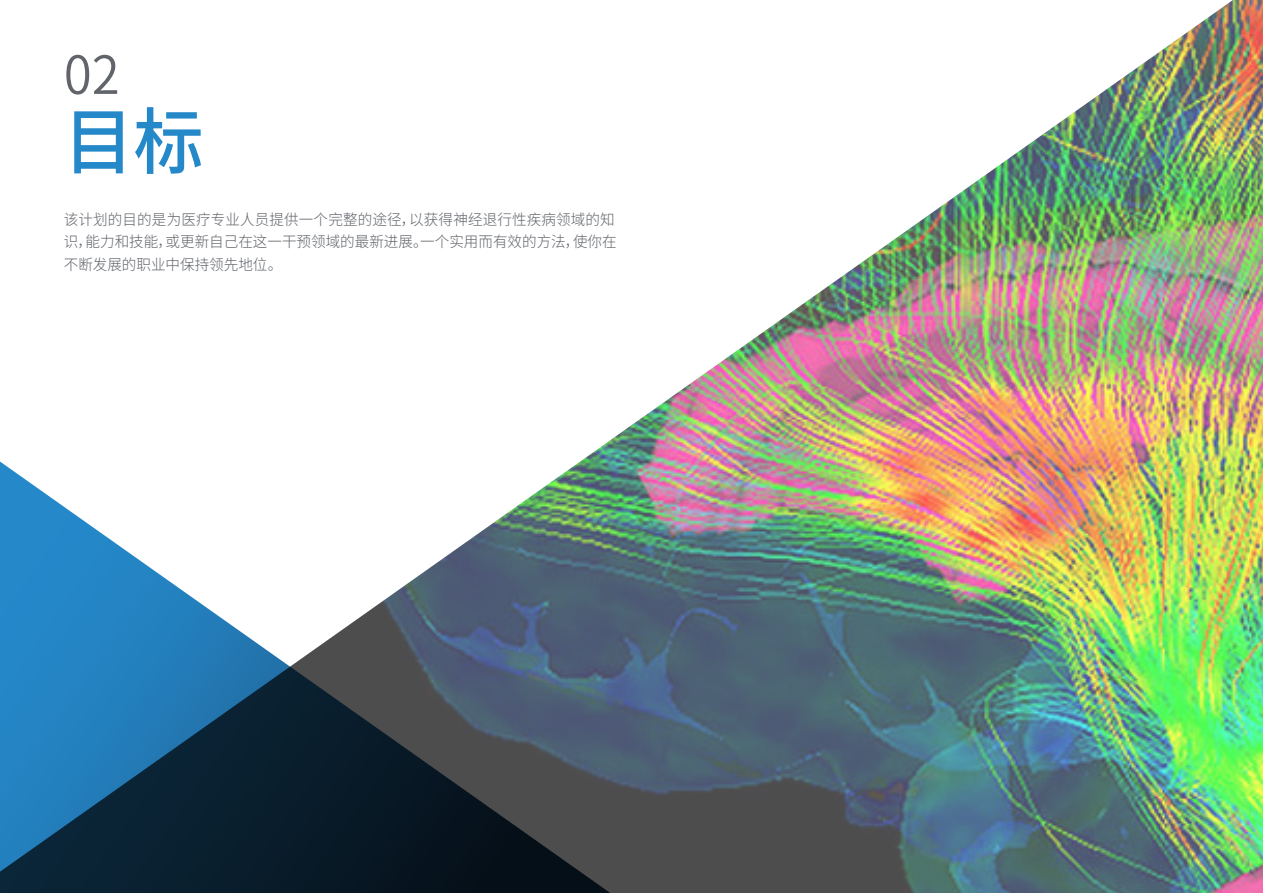
<style>
.page{position:relative;width:1263px;height:893px;background:#fff}
.page>*{position:absolute;margin:0;border:0;box-sizing:border-box;transform-origin:0 0}
.t1{font:500 72px "Source Han Sans CN";color:#2488c9}
.t2{font:52.5px "Source Han Sans CN";color:#61646a}
.t3{font:300 15px/22.5px "Source Han Sans CN";color:#61646a}
</style>
<div class="page">
<img style="left:602px;top:0;width:661px;height:893px">
<svg style="left:0;top:446px;width:640px;height:447px"></svg>
<h2 class="t2" style="left:64px;top:45px;width:57px">02</h2>
<h1 class="t1" style="left:64px;top:101px;width:141px">目标</h1>
<p class="t3" style="left:64px;top:208px;width:554px">该计划的目的是为医疗专业人员提供一个完整的途径，以获得神经退行性疾病领域的知识，能力和技能，或更新自己在这一干预领域的最新进展。一个实用而有效的方法，使你在不断发展的职业中保持领先地位。</p>
</div>
